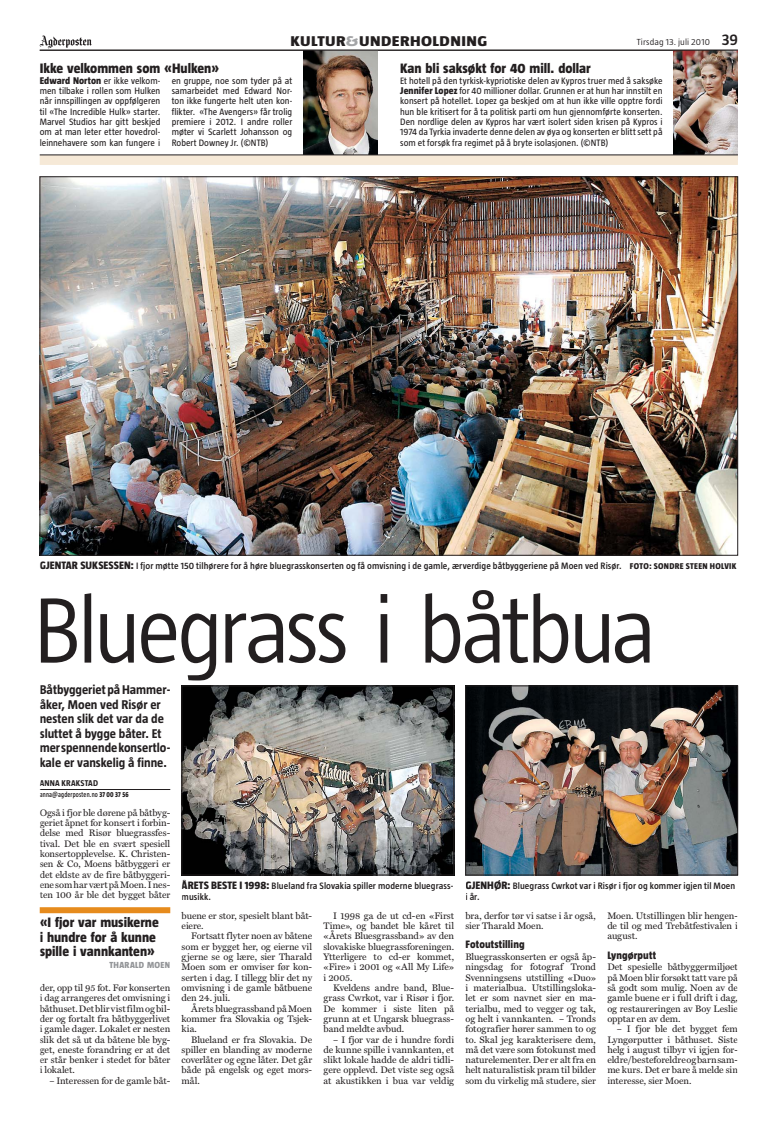
<style>
.page{position:relative;width:781px;height:1129px;background:#fff}
.page>*{position:absolute;margin:0;border:0;box-sizing:border-box;transform-origin:0 0}
.t1{font:300 95px "Taz";letter-spacing:-.045em;color:#231f20}
.t2{font:800 14.5px "Taz";letter-spacing:.025em;color:#231f20;scale:1.2 1}
.t3{font:800 14px/14.5px "Taz";color:#231f20}
.t4{font:700 13px/14.5px "Taz";color:#231f20}
.t5{font:800 11px "Taz";letter-spacing:.01em;color:#231f20}
.t6{font:9.5px/10.3px "Miller Text";letter-spacing:-.005em;color:#231f20;text-align:justify}
.t7{font:9.5px/10.3px "Taz";letter-spacing:.005em;color:#231f20;text-align:justify}
.t8{font:600 9.5px/11px "Taz";letter-spacing:.01em;color:#231f20}
.t9{font:300 9px "Taz";letter-spacing:.01em;color:#231f20;scale:1.05 1}
.t10{font:800 9px "Taz";letter-spacing:.035em;color:#939598}
.t11{font:700 8.6px "Taz";letter-spacing:.02em;color:#231f20}
.t12{font:600 7.5px "Taz";letter-spacing:.03em;color:#231f20;scale:.8 1}
.s1{color:#a4a5a7}
.s2{font-weight:600;font-size:16px}
.s3{font-weight:800;font-size:10px}
.s4{font-weight:800;font-size:11px}
.s5{font-weight:800;font-size:8.6px}
.s6{font-weight:800}
</style>
<div class="page">
<svg style="left:40px;top:35px;width:52px;height:13px"></svg>
<img style="left:303px;top:51px;width:74px;height:104px">
<img style="left:673px;top:51px;width:64px;height:104px">
<hr style="left:40px;top:50px;width:697px;height:1px;background:#231f20">
<div style="left:40px;top:155px;width:697px;height:10px;background:#f6e9d7"></div>
<hr style="left:40px;top:155px;width:697px;height:1px;background:#231f20">
<hr style="left:40px;top:789px;width:130px;height:1px;background:#231f20">
<img style="left:42px;top:178px;width:693px;height:375px">
<div style="left:465px;top:874px;width:272px;height:27px;border:1px solid #fff"></div>
<img style="left:467px;top:687px;width:268px;height:185px">
<div style="left:465px;top:685px;width:272px;height:189px;border:1px solid #231f20"></div>
<img style="left:183px;top:687px;width:269px;height:185px">
<div style="left:181px;top:685px;width:273px;height:189px;border:1px solid #231f20"></div>
<svg style="left:40px;top:907px;width:130px;height:5px"></svg>
<h2 class="t2" style="left:290px;top:35px;width:165px">KULTUR<span class="s1">&amp;</span>UNDERHOLDNING</h2>
<p class="t9" style="left:636px;top:39px;width:98px">Tirsdag 13. juli 2010 <span class="s2">39</span></p>
<h3 class="t3" style="left:40px;top:62px;width:181px">Ikke velkommen som «Hulken»</h3>
<p class="t7" style="left:40px;top:76px;width:122px"><span class="s3">Edward Norton</span> er ikke velkom&shy;men tilbake i rollen som Hulken når innspillingen av oppfølgeren til «The Incredible Hulk» starter.<br>Marvel Studios har gitt beskjed om at man leter etter hovedrol&shy;leinnehavere som kan fungere i</p>
<p class="t7" style="left:171px;top:76px;width:122px">en gruppe, noe som tyder på at samarbeidet med Edward Nor&shy;ton ikke fungerte helt uten kon&shy;flikter. «The Avengers» får trolig premiere i 2012. I andre roller møter vi Scarlett Johansson og Robert Downey Jr. (©NTB)</p>
<h3 class="t3" style="left:400px;top:62px;width:192px">Kan bli saksøkt for 40 mill. dollar</h3>
<p class="t7" style="left:400px;top:76px;width:264px">Et hotell på den tyrkisk-kypriotiske delen av Kypros truer med å saksøke <span class="s3">Jennifer Lopez</span> for 40 millioner dollar. Grunnen er at hun har innstilt en konsert på hotellet. Lopez ga beskjed om at hun ikke ville opptre fordi hun ble kritisert for å ta politisk parti om hun gjennomførte konserten.<br>Den nordlige delen av Kypros har vært isolert siden krisen på Kypros i 1974 da Tyrkia invaderte denne delen av øya og konserten er blitt sett på som et forsøk fra regimet på å bryte isolasjonen. (©NTB)</p>
<p class="t8" style="left:40px;top:561px;width:697px"><span class="s4">GJENTAR SUKSESSEN:</span> I fjor møtte 150 tilhørere for å høre bluegrasskonserten og få omvisning i de gamle, ærverdige båtbyggeriene på Moen ved Risør. <span class="s5">FOTO: SONDRE STEEN HOLVIK</span></p>
<h1 class="t1" style="left:33px;top:594px;width:624px">Bluegrass i båtbua</h1>
<h3 class="t4" style="left:40px;top:683px;width:132px">Båt byg ge ri et på Ham mer&shy;åker, Moen ved Risør er nes ten slik det var da de slut tet å byg ge bå ter. Et mer spen nen de kon sert lo&shy;ka le er van ske lig å fin ne.</h3>
<p class="t11" style="left:40px;top:780px;width:60px">ANNA KRAK STAD</p>
<p class="t12" style="left:40px;top:791px;width:113px">anna@agderposten.no <span class="s6">37 00 37 56</span></p>
<p class="t6" style="left:40px;top:807px;width:132px">Også i fjor ble dø re ne på båt byg&shy;ge ri et åp net for kon sert i for bin&shy;del se med Risør blue grass fes&shy;ti val. Det ble en svært spe si ell kon sert opp le vel se. K. Chris ten&shy;sen &amp; Co, Moens båt byg ge ri er det eld ste av de fire båt byg ge ri&shy;ene som har vært på Moen. I nes&shy;ten 100 år ble det byg get bå ter</p>
<h3 class="t3" style="left:40px;top:916px;width:121px">«I fjor var musikerne i hundre for å kunne spille i vannkanten»</h3>
<p class="t10" style="left:109px;top:961px;width:62px">THARALD MOEN</p>
<p class="t6" style="left:40px;top:982px;width:132px">der, opp til 95 fot. Før kon ser ten i dag ar ran ge res det om vis ning i båt hu set. Det blir vist film og bil&shy;der og for talt fra båtbyggerlivet i gam le da ger. Lo ka let er nes ten slik det så ut da bå te ne ble byg&shy;get, enes te for and ring er at det er står ben ker i ste det for bå ter i lo ka let.</p>
<p class="t6" style="left:49px;top:1075px;width:122px">– In ter es sen for de gam le båt-</p>
<p class="t8" style="left:181px;top:881px;width:273px"><span class="s4">ÅRETS BESTE I 1998:</span> Blueland fra Slovakia spiller moderne bluegrass&shy;musikk.</p>
<p class="t6" style="left:181px;top:910px;width:132px">bue ne er stor, spe si elt blant båt&shy;eie re.</p>
<p class="t6" style="left:181px;top:931px;width:132px;text-indent:10px">Fort satt fly ter noen av bå te ne som er byg get her, og ei er ne vil gjer ne se og lære, sier Thar ald Moen som er om vi ser før kon&shy;ser ten i dag. I til legg blir det ny om vis ning i de gam le båt bue ne den 24. juli.</p>
<p class="t6" style="left:181px;top:1003px;width:132px;text-indent:10px">Årets blue grass band på Moen kom mer fra Slo va kia og Tsjek&shy;kia.</p>
<p class="t6" style="left:181px;top:1034px;width:132px;text-indent:10px">Blue land er fra Slo va kia. De spil ler en blan ding av mo der ne co ver lå ter og egne lå ter. Det går både på eng elsk og eget mors&shy;mål.</p>
<p class="t6" style="left:323px;top:910px;width:132px;text-indent:10px">I 1998 ga de ut cd-en «First Time», og ban det ble kå ret til «Årets Bluesgrassband» av den slo va kis ke blue grass for en in gen.<br>Yt ter li ge re to cd-er kom met, «Fire» i 2001 og «All My Life» i 2005.</p>
<p class="t6" style="left:323px;top:982px;width:132px;text-indent:10px">Kvel dens and re band, Blue&shy;grass Cwrkot, var i Risør i fjor.<br>De kom mer i sis te li ten på grunn at et Un garsk blue grass&shy;band meld te av bud.</p>
<p class="t6" style="left:323px;top:1034px;width:132px;text-indent:10px">– I fjor var de i hund re for di de kun ne spil le i vann kan ten, et slikt lo ka le had de de ald ri tid li&shy;ge re opp levd. Det vis te seg også at akus tik ken i bua var vel dig</p>
<p class="t8" style="left:465px;top:881px;width:271px"><span class="s4">GJENHØR:</span> Bluegrass Cwrkot var i Risør i fjor og kommer igjen til Moen i år.</p>
<p class="t6" style="left:465px;top:910px;width:132px">bra, der for tør vi sat se i år også, sier Thar ald Moen.</p>
<p class="t5" style="left:465px;top:940px;width:61px">Fo to ut stil ling</p>
<p class="t6" style="left:465px;top:951px;width:132px">Blue grass kon ser ten er også åp&shy;nings dag for fo to graf Trond Svenningsens ut stil ling «Duo» i materialbua. Ut stil lings lo ka&shy;let er som nav net sier en ma&shy;terialbu, med to veg ger og tak, og helt i vann kan ten. – Tronds fo to gra fi er hø rer sam men to og to. Skal jeg ka rak te ri se re dem, må det være som fo to kunst med na tur ele men ter. Der er alt fra en helt na tu ra lis tisk pram til bil der som du vir ke lig må stu de re, sier</p>
<p class="t6" style="left:607px;top:910px;width:132px">Moen. Ut stil lin gen blir hen gen&shy;de til og med Tre båt fes ti va len i au gust.</p>
<p class="t5" style="left:607px;top:950px;width:50px">Lyngørputt</p>
<p class="t6" style="left:607px;top:962px;width:132px">Det spe si el le båt byg ger mil jø et på Moen blir for søkt tatt vare på så godt som mu lig. Noen av de gam le bue ne er i full drift i dag, og re stau re rin gen av Boy Les lie opp tar en av dem.</p>
<p class="t6" style="left:607px;top:1023px;width:132px;text-indent:10px">– I fjor ble det byg get fem Lyngørputter i båt hu set. Sis te helg i au gust til byr vi igjen for&shy;eld re/bes te for eld re og barn sam&shy;me kurs. Det er bare å mel de sin in ter es se, sier Moen.</p>
</div>
